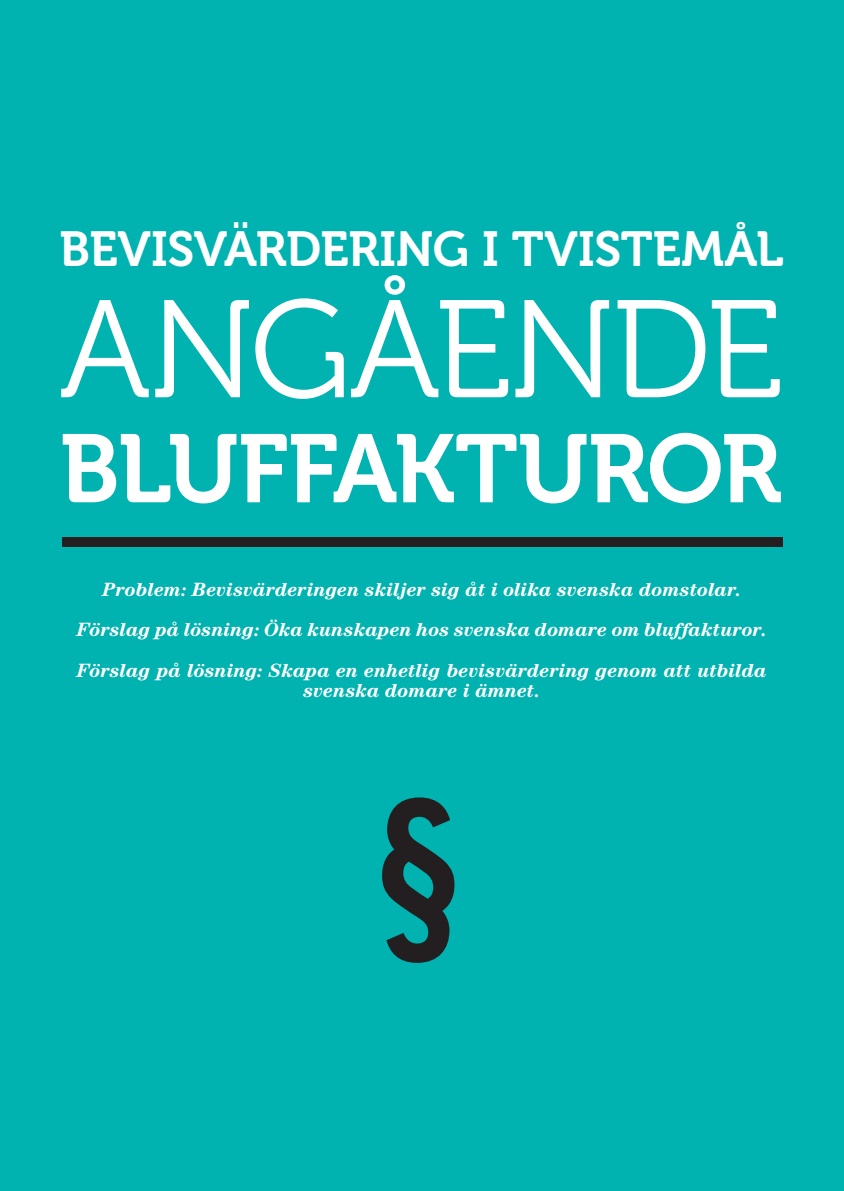
<style>
.page{position:relative;width:844px;height:1191px;background:#fff}
.page>*{position:absolute;margin:0;border:0;box-sizing:border-box;transform-origin:0 0}
.Mellan_rubbe_museo70{font:138.25px "Museo 300";letter-spacing:-.02em;color:#fff}
.Mellan_rubbe_museo70-2{font:96.25px "Museo 700";letter-spacing:-.02em;color:#fff}
.Mellan_rubbe_museo70-3{font:49px "Museo 700";letter-spacing:-.01em;color:#fff}
.Brödtext{font:italic 700 19.25px/20.1px "Century Std";color:#fff;text-align:center}
</style>
<div class="page">
<div style="left:0;top:0;width:843px;height:1191px;background:#00b2b0"></div>
<div style="left:62px;top:537px;width:720px;height:9px;background:#231f20"></div>
<svg style="left:382px;top:797px;width:72px;height:166px"></svg>
<p class="Mellan_rubbe_museo70-3" style="left:60px;top:222px;width:725px">BEVISVÄRDERING I TVISTEMÅL</p>
<p class="Mellan_rubbe_museo70" style="left:60px;top:275px;width:725px">ANGÅENDE</p>
<p class="Mellan_rubbe_museo70-2" style="left:60px;top:415px;width:723px">BLUFFAKTUROR</p>
<p class="Brödtext" style="left:103px;top:579px;width:640px">Problem: Bevisvärderingen skiljer sig åt i olika svenska domstolar.</p>
<p class="Brödtext" style="left:77px;top:619px;width:691px">Förslag på lösning: Öka kunskapen hos svenska domare om bluffakturor.</p>
<p class="Brödtext" style="left:77px;top:660px;width:691px">Förslag på lösning: Skapa en enhetlig bevisvärdering genom att utbilda svenska domare i ämnet.</p>
</div>
